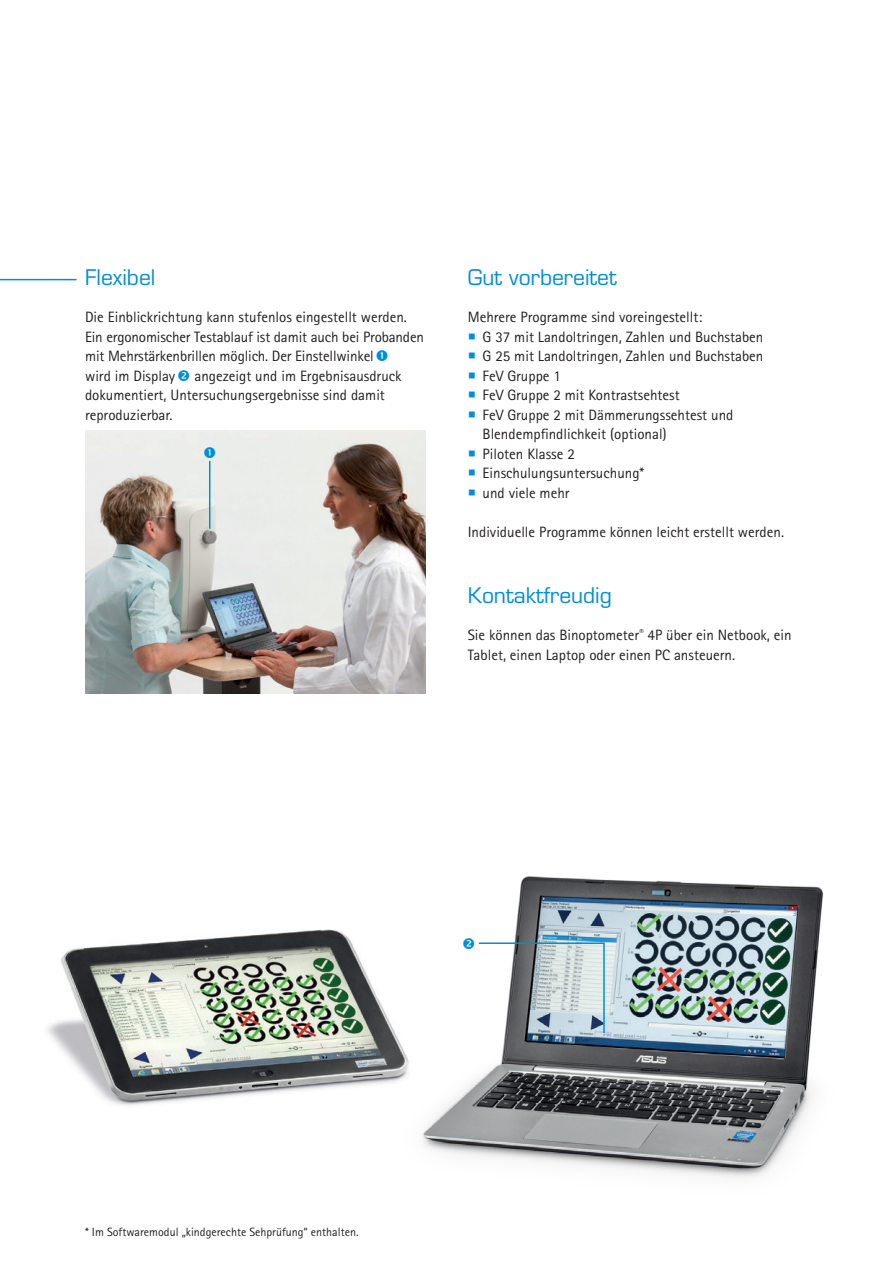
<style>
.page{position:relative;width:893px;height:1263px;background:#fff}
.page>*{position:absolute;margin:0;border:0;box-sizing:border-box;transform-origin:0 0}
.t1{font:21px "Eurostile";color:#008fd5}
.t2{font:15px/19.5px "Rotis Sans Serif";color:#231f20}
.t3{font:12px "Rotis Sans Serif";color:#231f20}
</style>
<div class="page">
<img style="left:422px;top:876px;width:402px;height:302px">
<svg style="left:0;top:278px;width:77px;height:3px"></svg>
<img style="left:85px;top:430px;width:340px;height:263px">
<hr style="left:209px;top:461px;width:1px;height:68px;background:#008fd5">
<img style="left:47px;top:929px;width:362px;height:177px">
<svg style="left:204px;top:446px;width:11px;height:11px"></svg>
<svg style="left:463px;top:937px;width:142px;height:97px"></svg>
<h1 class="t1" style="left:85px;top:264px;width:72px">Flexibel</h1>
<p class="t2" style="left:85px;top:307px;width:340px">Die Einblickrichtung kann stufenlos eingestellt werden.<br>Ein ergonomischer Testablauf ist damit auch bei Probanden mit Mehrstärkenbrillen möglich. Der Einstellwinkel<br>wird im Display</p>
<p class="t2" style="left:85px;top:366px;width:318px;text-indent:109px">angezeigt und im Ergebnisausdruck dokumentiert, Untersuchungsergebnisse sind damit reproduzierbar.</p>
<h1 class="t1" style="left:468px;top:264px;width:151px">Gut vorbereitet</h1>
<p class="t2" style="left:483px;top:307px;width:282px;text-indent:-15px">Mehrere Programme sind voreingestellt:<br>G 37 mit Landoltringen, Zahlen und Buchstaben<br>G 25 mit Landoltringen, Zahlen und Buchstaben<br>FeV Gruppe 1<br>FeV Gruppe 2 mit Kontrastsehtest<br>FeV Gruppe 2 mit Dämmerungssehtest und<br>Blendempfindlichkeit (optional)<br>Piloten Klasse 2<br>Einschulungsuntersuchung*<br>und viele mehr</p>
<p class="t2" style="left:468px;top:522px;width:318px">Individuelle Programme können leicht erstellt werden.</p>
<h1 class="t1" style="left:468px;top:582px;width:146px">Kontaktfreudig</h1>
<p class="t2" style="left:468px;top:625px;width:325px">Sie können das Binoptometer<sup>®</sup> 4P über ein Netbook, ein<br>Tablet, einen Laptop oder einen PC ansteuern.</p>
<p class="t3" style="left:85px;top:1225px;width:275px">* Im Softwaremodul „kindgerechte Sehprüfung“ enthalten.</p>
</div>
